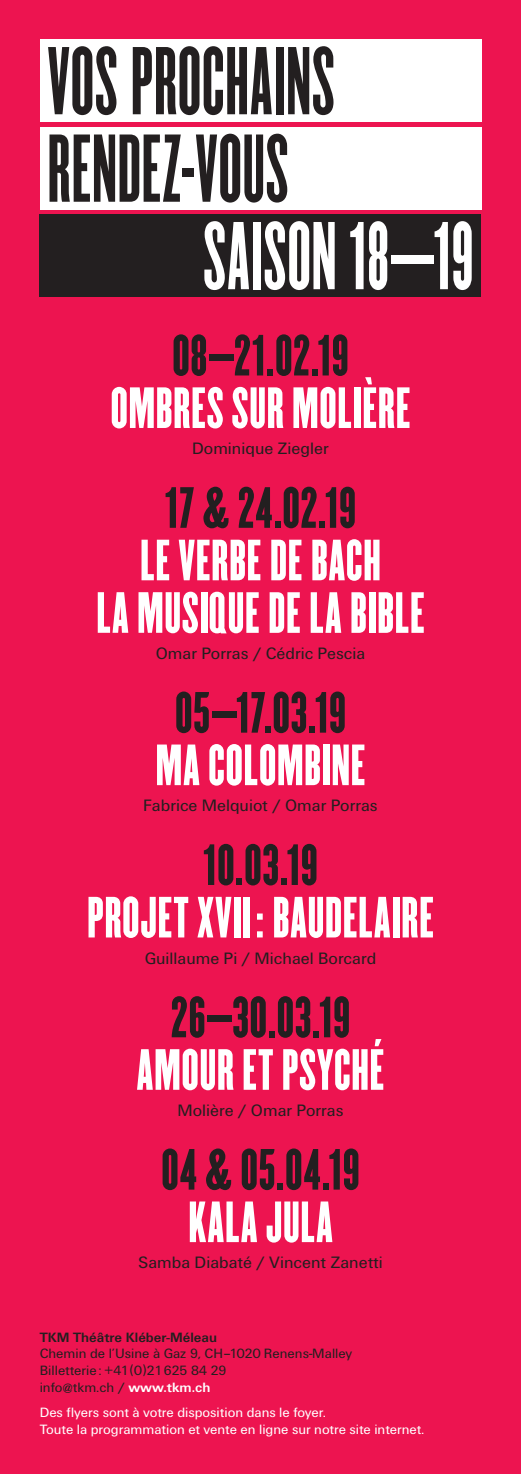
<style>
.page{position:relative;width:521px;height:1474px;background:#fff}
.page>*{position:absolute;margin:0;border:0;box-sizing:border-box;transform-origin:0 0}
.t1{font:84px/87.5px "Champion HTF Bantamweight";letter-spacing:.015em;color:#231f20}
.t2{font:84px "Champion HTF Bantamweight";letter-spacing:.015em;color:#fff}
.t3{font:50.75px/52.5px "Champion HTF Featherweight";letter-spacing:.015em;color:#fff;text-align:center}
.t4{font:50.75px "Champion HTF Featherweight";letter-spacing:.015em;color:#231f20}
.t5{font:17.15px "Unitus T";color:#231f20}
.t6{font:14px/16.8px "Unitus T";color:#fff}
.t7{font:14px/16.8px "Unitus T";color:#231f20}
.t8{font:700 14px "Unitus T";color:#231f20}
.s1{font-weight:700;color:#fff}
</style>
<div class="page">
<div style="left:0;top:0;width:521px;height:1473px;background:#ed1450"></div>
<div style="left:40px;top:40px;width:441px;height:82px;background:#fff"></div>
<div style="left:40px;top:127px;width:441px;height:83px;background:#fff"></div>
<div style="left:40px;top:215px;width:441px;height:82px;background:#231f20"></div>
<svg style="left:210px;top:591px;width:17px;height:42px"></svg>
<h1 class="t1" style="left:48px;top:43px;width:289px">VOS PROCHAINS<br>RENDEZ-VOUS</h1>
<h1 class="t2" style="left:204px;top:203px;width:271px">SAISON 18–19</h1>
<h2 class="t4" style="left:172px;top:323px;width:178px">08–21.02.19</h2>
<h2 class="t3" style="left:111px;top:384px;width:301px">OMBRES SUR MOLIÈRE</h2>
<p class="t5" style="left:192px;top:438px;width:138px">Dominique Ziegler</p>
<h2 class="t4" style="left:165px;top:475px;width:192px">17 &amp; 24.02.19</h2>
<h2 class="t3" style="left:96px;top:537px;width:330px">LE VERBE DE BACH<br>LA MUSI UE DE LA BIBLE</h2>
<p class="t5" style="left:156px;top:643px;width:211px">Omar Porras / Cédric Pescia</p>
<h2 class="t4" style="left:175px;top:680px;width:172px">05–17.03.19</h2>
<h2 class="t3" style="left:156px;top:741px;width:211px">MA COLOMBINE</h2>
<p class="t5" style="left:143px;top:795px;width:236px">Fabrice Melquiot / Omar Porras</p>
<h2 class="t4" style="left:203px;top:832px;width:116px">10.03.19</h2>
<h2 class="t3" style="left:87px;top:894px;width:348px">PROJET XVII: BAUDELAIRE</h2>
<p class="t5" style="left:145px;top:948px;width:233px">Guillaume Pi / Michael Borcard</p>
<h2 class="t4" style="left:171px;top:985px;width:181px">26–30.03.19</h2>
<h2 class="t3" style="left:137px;top:1046px;width:249px">AMOUR ET PSYCHÉ</h2>
<p class="t5" style="left:177px;top:1100px;width:168px">Molière / Omar Porras</p>
<h2 class="t4" style="left:161px;top:1137px;width:200px">04 &amp; 05.04.19</h2>
<h2 class="t3" style="left:188px;top:1198px;width:146px">KALA JULA</h2>
<p class="t5" style="left:138px;top:1252px;width:246px">Samba Diabaté / Vincent Zanetti</p>
<p class="t8" style="left:40px;top:1328px;width:179px">TKM Théâtre Kléber-Méleau</p>
<p class="t7" style="left:40px;top:1344px;width:314px">Chemin de l’Usine à Gaz 9, CH–1020 Renens-Malley<br>Billetterie: +41(0)21625 84 29<br>info@tkm.ch / <span class="s1">www.tkm.ch</span></p>
<p class="t6" style="left:40px;top:1404px;width:386px">Des flyers sont à votre disposition dans le foyer.<br>Toute la programmation et vente en ligne sur notre site internet.</p>
</div>
